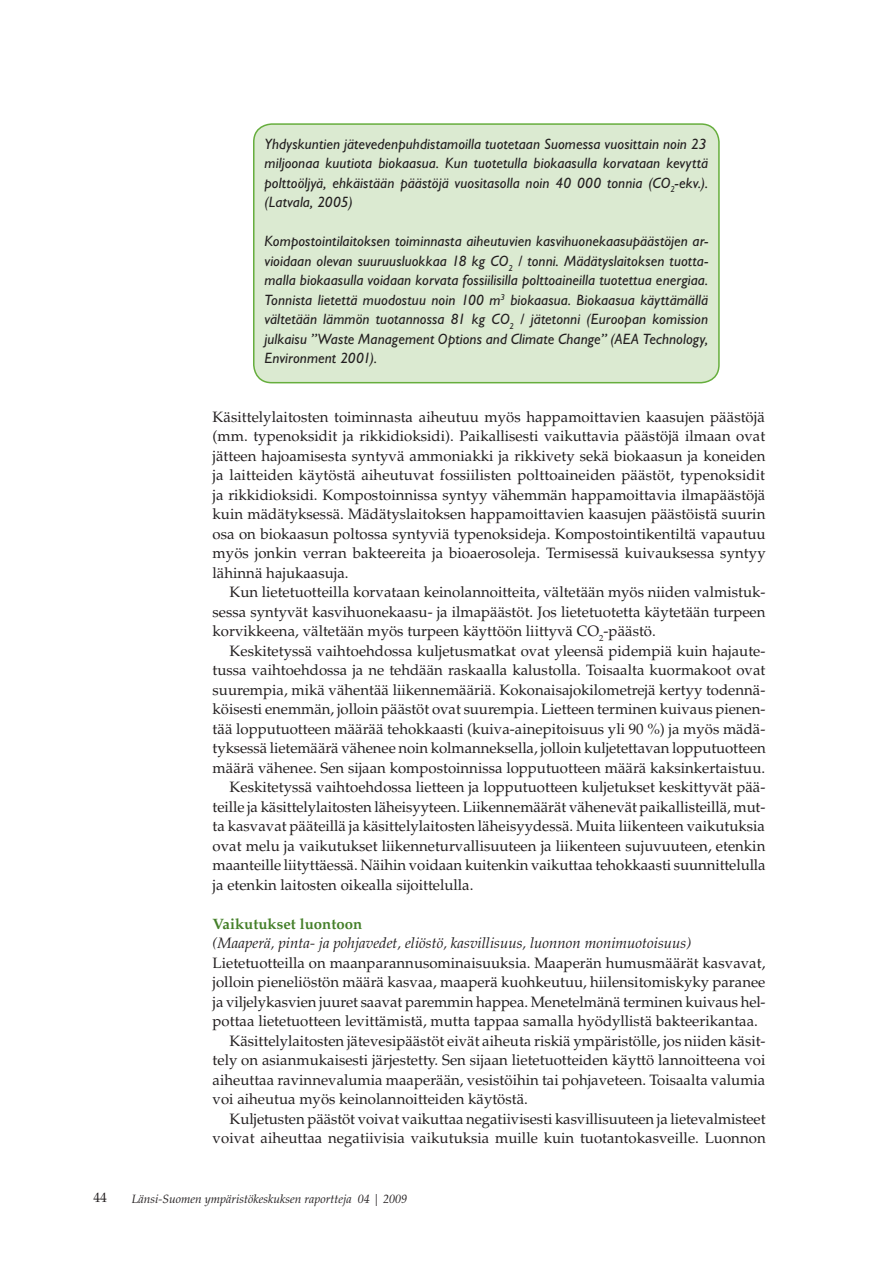
<style>
.page{position:relative;width:893px;height:1263px;background:#fff}
.page>*{position:absolute;margin:0;border:0;box-sizing:border-box;transform-origin:0 0}
.Leipä_sis{font:15px/19.5px "Palatino LT Std";color:#231f20;text-align:justify}
.Leipä_1__kpl{font:15px/19.5px "Palatino LT Std";color:#231f20;text-align:justify}
.Infolaatikko{font:italic 15px/19.5px "Gill Sans Std";letter-spacing:.01em;color:#231f20;text-align:justify}
.Leipä_1__kpl-2{font:italic 15px "Palatino LT Std";color:#231f20}
._4__otsikkotaso{font:700 15px "Palatino LT Std";color:#45802a}
.t1{font:13.5px "Palatino LT Std";color:#231f20}
.t2{font:italic 12px "Palatino LT Std";color:#231f20}
</style>
<div class="page">
<div style="left:254px;top:124px;width:465px;height:259px;background:#dbead1;border-radius:18px"></div>
<div style="left:253px;top:123px;width:467px;height:260px;border:2px solid #66ae3d;border-radius:18px"></div>
<p class="Infolaatikko" style="left:264px;top:134px;width:445px">Yhdyskuntien jätevedenpuhdistamoilla tuotetaan Suomessa vuosittain noin 23 miljoonaa kuutiota biokaasua. Kun tuotetulla biokaasulla korvataan kevyttä polttoöljyä, ehkäistään päästöjä vuositasolla noin 40 000 tonnia (CO<sub>2</sub>-ekv.). (Latvala, 2005)</p>
<p class="Infolaatikko" style="left:264px;top:231px;width:445px">Kompostointilaitoksen toiminnasta aiheutuvien kasvihuonekaasupäästöjen ar&shy;vioidaan olevan suuruusluokkaa 18 kg CO<sub>2</sub> / tonni. Mädätyslaitoksen tuotta&shy;malla biokaasulla voidaan korvata fossiilisilla polttoaineilla tuotettua energiaa.<br>Tonnista lietettä muodostuu noin 100 m<sup>3</sup> biokaasua. Biokaasua käyttämällä vältetään lämmön tuotannossa 81 kg CO<sub>2</sub> / jätetonni (Euroopan komission julkaisu ”Waste Management Options and Climate Change” (AEA Technology, Environment 2001).</p>
<p class="Leipä_1__kpl" style="left:213px;top:407px;width:555px">Käsittelylaitosten toiminnasta aiheutuu myös happamoittavien kaasujen päästöjä (mm. typenoksidit ja rikkidioksidi). Paikallisesti vaikuttavia päästöjä ilmaan ovat jätteen hajoamisesta syntyvä ammoniakki ja rikkivety sekä biokaasun ja koneiden ja laitteiden käytöstä aiheutuvat fossiilisten polttoaineiden päästöt, typenoksidit ja rikkidioksidi. Kompostoinnissa syntyy vähemmän happamoittavia ilmapäästöjä kuin mädätyksessä. Mädätyslaitoksen happamoittavien kaasujen päästöistä suurin osa on biokaasun poltossa syntyviä typenoksideja. Kompostointikentiltä vapautuu myös jonkin verran bakteereita ja bioaerosoleja. Termisessä kuivauksessa syntyy lähinnä hajukaasuja.</p>
<p class="Leipä_sis" style="left:213px;top:582px;width:554px;text-indent:17px">Kun lietetuotteilla korvataan keinolannoitteita, vältetään myös niiden valmistuk&shy;sessa syntyvät kasvihuonekaasu- ja ilmapäästöt. Jos lietetuotetta käytetään turpeen korvikkeena, vältetään myös turpeen käyttöön liittyvä CO<sub>2</sub>-päästö.</p>
<p class="Leipä_sis" style="left:213px;top:641px;width:555px;text-indent:17px">Keskitetyssä vaihtoehdossa kuljetusmatkat ovat yleensä pidempiä kuin hajaute&shy;tussa vaihtoehdossa ja ne tehdään raskaalla kalustolla. Toisaalta kuormakoot ovat suurempia, mikä vähentää liikennemääriä. Kokonaisajokilometrejä kertyy todennä&shy;köisesti enemmän, jolloin päästöt ovat suurempia. Lietteen terminen kuivaus pienen&shy;tää lopputuotteen määrää tehokkaasti (kuiva-ainepitoisuus yli 90 %) ja myös mädä&shy;tyksessä lietemäärä vähenee noin kolmanneksella, jolloin kuljetettavan lopputuotteen määrä vähenee. Sen sijaan kompostoinnissa lopputuotteen määrä kaksinkertaistuu.</p>
<p class="Leipä_sis" style="left:213px;top:777px;width:555px;text-indent:17px">Keskitetyssä vaihtoehdossa lietteen ja lopputuotteen kuljetukset keskittyvät pää&shy;teille ja käsittelylaitosten läheisyyteen. Liikennemäärät vähenevät paikallisteillä, mut&shy;ta kasvavat pääteillä ja käsittelylaitosten läheisyydessä. Muita liikenteen vaikutuksia ovat melu ja vaikutukset liikenneturvallisuuteen ja liikenteen sujuvuuteen, etenkin maanteille liityttäessä. Näihin voidaan kuitenkin vaikuttaa tehokkaasti suunnittelulla ja etenkin laitosten oikealla sijoittelulla.</p>
<p class="_4__otsikkotaso" style="left:213px;top:915px;width:151px">Vaikutukset luontoon</p>
<p class="Leipä_1__kpl-2" style="left:213px;top:934px;width:480px">(Maaperä, pinta- ja pohjavedet, eliöstö, kasvillisuus, luonnon monimuotoisuus)</p>
<p class="Leipä_1__kpl" style="left:213px;top:953px;width:554px">Lietetuotteilla on maanparannusominaisuuksia. Maaperän humusmäärät kasvavat, jolloin pieneliöstön määrä kasvaa, maaperä kuohkeutuu, hiilensitomiskyky paranee ja viljelykasvien juuret saavat paremmin happea. Menetelmänä terminen kuivaus hel&shy;pottaa lietetuotteen levittämistä, mutta tappaa samalla hyödyllistä bakteerikantaa.</p>
<p class="Leipä_sis" style="left:213px;top:1031px;width:554px;text-indent:17px">Käsittelylaitosten jätevesipäästöt eivät aiheuta riskiä ympäristölle, jos niiden käsit&shy;tely on asianmukaisesti järjestetty. Sen sijaan lietetuotteiden käyttö lannoitteena voi aiheuttaa ravinnevalumia maaperään, vesistöihin tai pohjaveteen. Toisaalta valumia voi aiheutua myös keinolannoitteiden käytöstä.</p>
<p class="Leipä_sis" style="left:213px;top:1109px;width:555px;text-align:right">Kuljetusten päästöt voivat vaikuttaa negatiivisesti kasvillisuuteen ja lietevalmisteet voivat aiheuttaa negatiivisia vaikutuksia muille kuin tuotantokasveille. Luonnon</p>
<p class="t1" style="left:94px;top:1190px;width:15px">44</p>
<p class="t2" style="left:132px;top:1192px;width:277px">Länsi-Suomen ympäristökeskuksen raportteja 04 | 2009</p>
</div>
